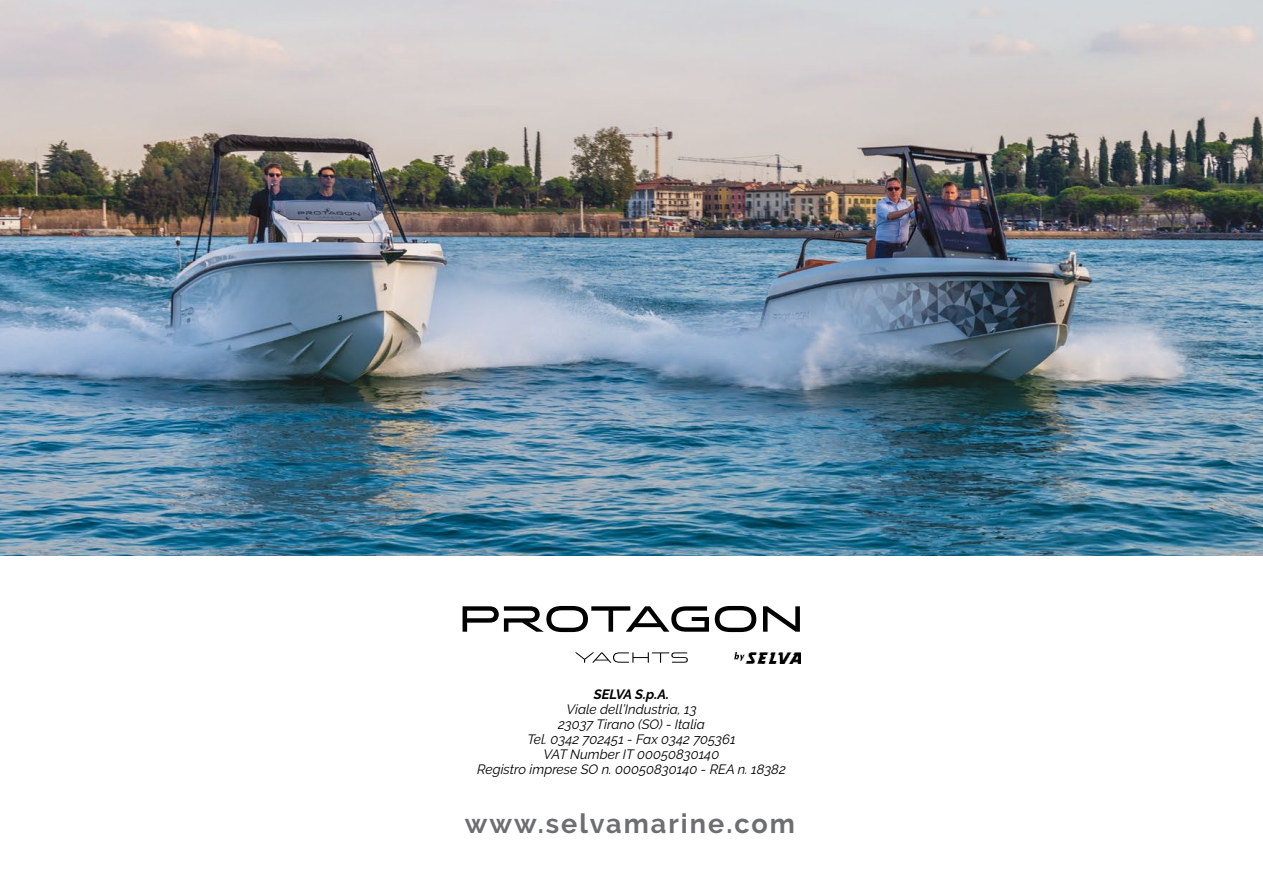
<style>
.page{position:relative;width:1263px;height:893px;background:#fff}
.page>*{position:absolute;margin:0;border:0;box-sizing:border-box;transform-origin:0 0}
.t1{font:700 27px "Raleway";letter-spacing:.075em;color:#6d6e71}
.t2{font:italic 13.5px/15px "Raleway";color:#000;text-align:center}
.t3{font:italic 700 13.5px "Raleway";color:#000}
</style>
<div class="page">
<img style="left:0;top:0;width:1263px;height:556px">
<svg style="left:575px;top:652px;width:113px;height:11px"></svg>
<svg style="left:715px;top:606px;width:41px;height:26px"></svg>
<svg style="left:763px;top:606px;width:37px;height:26px"></svg>
<svg style="left:462px;top:606px;width:247px;height:26px"></svg>
<img style="left:734px;top:652px;width:66px;height:11px">
<p class="t3" style="left:594px;top:686px;width:17px">SELVA</p>
<p class="t3" style="left:635px;top:686px;width:36px">S.P.A.</p>
<p class="t2" style="left:477px;top:702px;width:310px">Viale dell’Industria, 13<br>23037 Tirano (SO) - Italia<br>Tel. 0342 702451 - Fax 0342 705361<br>VAT Number IT 00050830140<br>Registro imprese SO n. 00050830140 - REA n. 18382</p>
<h1 class="t1" style="left:465px;top:808px;width:332px">www.selvamarine.com</h1>
</div>
